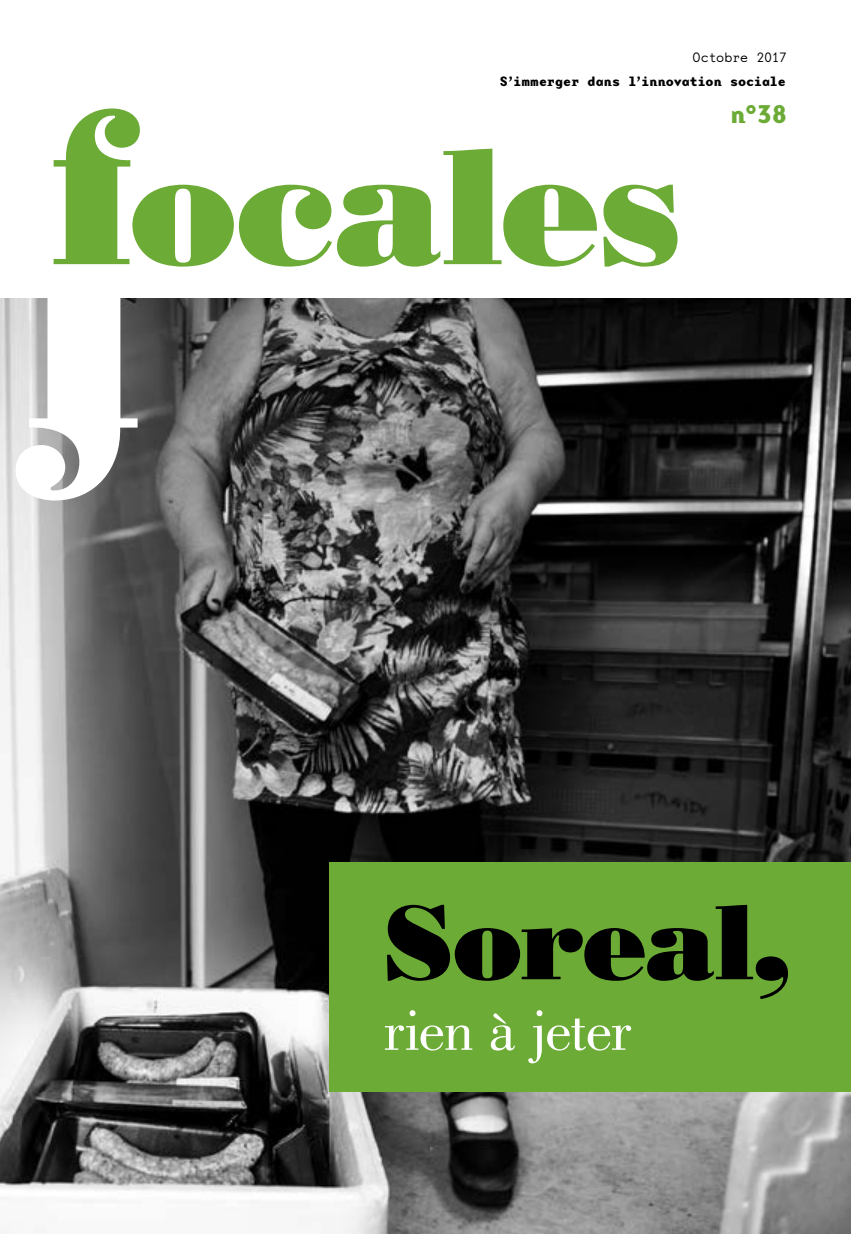
<style>
.page{position:relative;width:851px;height:1234px;background:#fff}
.page>*{position:absolute;margin:0;border:0;box-sizing:border-box;transform-origin:0 0}
.t1{font:105px "Bodoni Poster";letter-spacing:-.015em;color:#000}
.t2{font:60px "Bodoni";letter-spacing:-.025em;color:#fff}
.t3{font:700 25.5px "Base Mono Wide";color:#6cab36}
.t4{font:700 13.5px "Base Mono Wide";color:#000}
.t5{font:100 13.5px "Base Mono Wide";letter-spacing:-.025em;color:#000}
</style>
<div class="page">
<img style="left:0;top:298px;width:850px;height:935px">
<div style="left:330px;top:861px;width:520px;height:230px;background:#6cab36"></div>
<svg style="left:54px;top:108px;width:543px;height:158px"></svg>
<svg style="left:603px;top:185px;width:74px;height:81px"></svg>
<svg style="left:16px;top:298px;width:121px;height:202px"></svg>
<p class="t5" style="left:692px;top:48px;width:96px">Octobre 2017</p>
<p class="t4" style="left:499px;top:72px;width:287px">S’immerger dans l’innovation sociale</p>
<h3 class="t3" style="left:730px;top:96px;width:58px">n°38</h3>
<h1 class="t1" style="left:383px;top:877px;width:406px">Soreal,</h1>
<h2 class="t2" style="left:383px;top:996px;width:248px">rien à jeter</h2>
</div>
